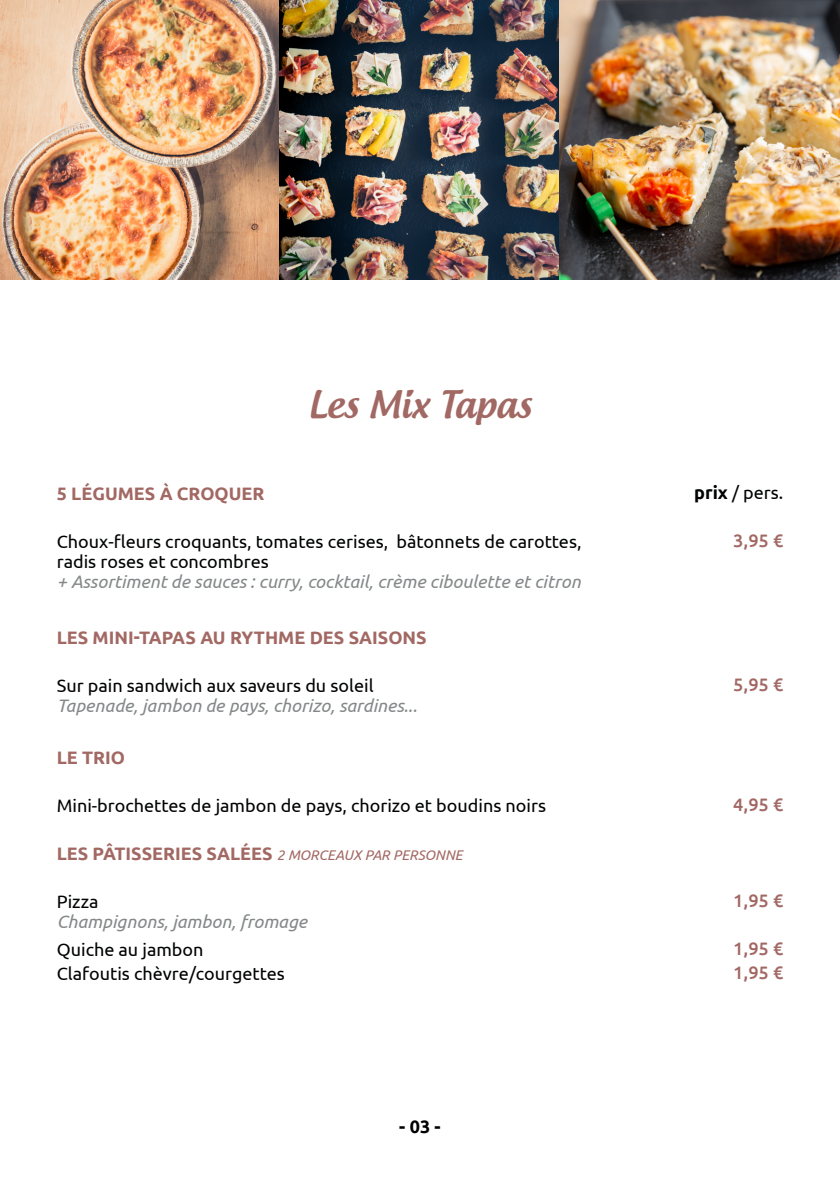
<style>
.page{position:relative;width:840px;height:1191px;background:#fff}
.page>*{position:absolute;margin:0;border:0;box-sizing:border-box;transform-origin:0 0}
.t1{font:500 36px "Androgyne";color:#a26863}
.t2{font:18px/20px "Ubuntu";color:#010202}
.t3{font:italic 18px "Ubuntu";color:#858889}
.t4{font:700 18px "Ubuntu";color:#a26863}
.t5{font:500 18px/24px "Ubuntu";color:#a26863}
.t6{font:700 18px "Ubuntu";color:#000}
.s1{font-weight:400;font-style:italic;font-size:14px}
.s2{font-weight:700}
</style>
<div class="page">
<img style="left:0;top:0;width:279px;height:279px">
<img style="left:279px;top:0;width:280px;height:279px">
<img style="left:559px;top:0;width:280px;height:279px">
<h1 class="t1" style="left:308px;top:382px;width:225px">Les Mix Tapas</h1>
<p class="t4" style="left:57px;top:482px;width:209px">5 LÉGUMES À CROQUER</p>
<p class="t2" style="left:57px;top:531px;width:526px">Choux-fleurs croquants, tomates cerises, bâtonnets de carottes, radis roses et concombres</p>
<p class="t3" style="left:57px;top:570px;width:525px">+ Assortiment de sauces : curry, cocktail, crème ciboulette et citron</p>
<p class="t4" style="left:57px;top:626px;width:371px">LES MINI-TAPAS AU RYTHME DES SAISONS</p>
<p class="t2" style="left:57px;top:675px;width:318px">Sur pain sandwich aux saveurs du soleil</p>
<p class="t3" style="left:57px;top:694px;width:361px">Tapenade, jambon de pays, chorizo, sardines...</p>
<p class="t4" style="left:57px;top:746px;width:70px">LE TRIO</p>
<p class="t2" style="left:57px;top:795px;width:490px">Mini-brochettes de jambon de pays, chorizo et boudins noirs</p>
<p class="t4" style="left:57px;top:842px;width:407px">LES PÂTISSERIES SALÉES <span class="s1">2</span> <span class="s1">MORCEAUX PAR PERSONNE</span></p>
<p class="t2" style="left:57px;top:891px;width:43px">Pizza</p>
<p class="t3" style="left:57px;top:910px;width:252px">Champignons, jambon, fromage</p>
<p class="t2" style="left:57px;top:937px;width:229px;line-height:24px">Quiche au jambon<br>Clafoutis chèvre/courgettes</p>
<p class="t6" style="left:399px;top:1115px;width:43px">- 03 -</p>
<p class="t2" style="left:693px;top:481px;width:90px"><span class="s2">prix</span> / pers.</p>
<p class="t5" style="left:732px;top:527px;width:51px">3,95 €</p>
<p class="t5" style="left:732px;top:671px;width:51px">5,95 €</p>
<p class="t5" style="left:732px;top:791px;width:51px">4,95 €</p>
<p class="t5" style="left:732px;top:887px;width:51px">1,95 €</p>
<p class="t5" style="left:732px;top:935px;width:51px">1,95 €<br>1,95 €</p>
</div>
